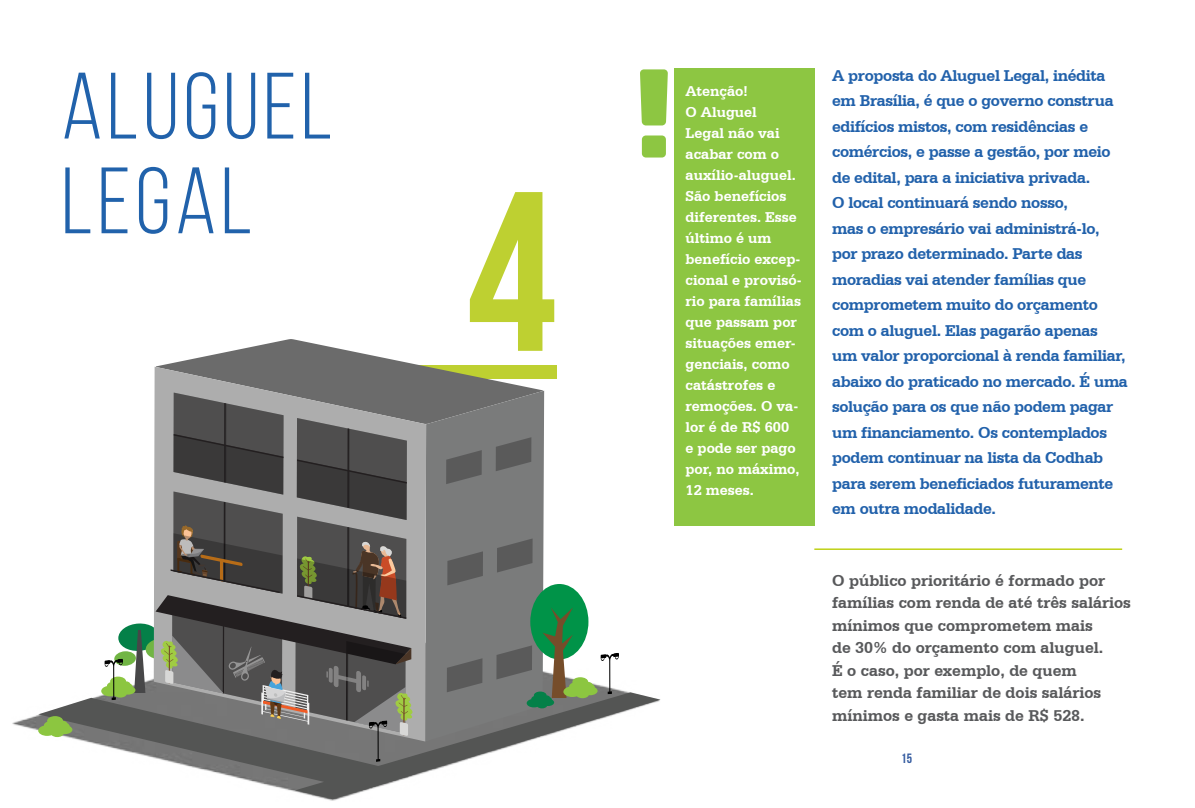
<style>
.page{position:relative;width:1195px;height:808px;background:#fff}
.page>*{position:absolute;margin:0;border:0;box-sizing:border-box;transform-origin:0 0}
.t1{font:700 226.8px "Bebas Neue";color:#bed031}
.t2{font:93.9px/94.7px "Bebas Neue";letter-spacing:.05em;color:#2162ab}
.t3{font:700 16.5px/25.5px "Serifa BT";letter-spacing:-.02em;color:#2161ab}
.t4{font:700 16.5px/22.5px "Serifa BT";color:#58595b}
.t5{font:700 15px/21px "Serifa BT";color:#fff}
.t6{font:700 13.5px "Bebas Neue";color:#345ba0}
</style>
<div class="page">
<div style="left:674px;top:69px;width:140px;height:457px;background:#8dc642"></div>
<svg style="left:295px;top:692px;width:365px;height:107px"></svg>
<svg style="left:38px;top:339px;width:581px;height:452px"></svg>
<hr style="left:814px;top:548px;width:308px;height:2px;background:#bfd117">
<svg style="left:642px;top:135px;width:24px;height:23px"></svg>
<svg style="left:640px;top:69px;width:28px;height:56px;background:#96ca51"></svg>
<h2 class="t2" style="left:62px;top:58px;width:273px">ALUGUEL<br>LEGAL</h2>
<h1 class="t1" style="left:467px;top:148px;width:91px">4</h1>
<p class="t5" style="left:685px;top:80px;width:118px">Atenção!<br>O Aluguel<br>Legal não vai acabar com o auxílio-aluguel.<br>São benefícios diferentes. Esse último é um benefício excep&shy;cional e provisó&shy;rio para famílias que passam por situações emer&shy;genciais, como catástrofes e remoções. O va&shy;lor é de R$ 600<br>e pode ser pago por, no máximo,<br>12 meses.</p>
<p class="t3" style="left:832px;top:62px;width:297px">A proposta do Aluguel Legal, inédita em Brasília, é que o governo construa edifícios mistos, com residências e comércios, e passe a gestão, por meio de edital, para a iniciativa privada.<br>O local continuará sendo nosso,<br>mas o empresário vai administrá-lo, por prazo determinado. Parte das moradias vai atender famílias que comprometem muito do orçamento com o aluguel. Elas pagarão apenas<br>um valor proporcional à renda familiar, abaixo do praticado no mercado. É uma solução para os que não podem pagar um financiamento. Os contemplados podem continuar na lista da Codhab para serem beneficiados futuramente em outra modalidade.</p>
<p class="t4" style="left:832px;top:569px;width:300px">O público prioritário é formado por famílias com renda de até três salários mínimos que comprometem mais<br>de 30% do orçamento com aluguel.<br>É o caso, por exemplo, de quem<br>tem renda familiar de dois salários mínimos e gasta mais de R$ 528.</p>
<p class="t6" style="left:901px;top:751px;width:12px">15</p>
</div>
